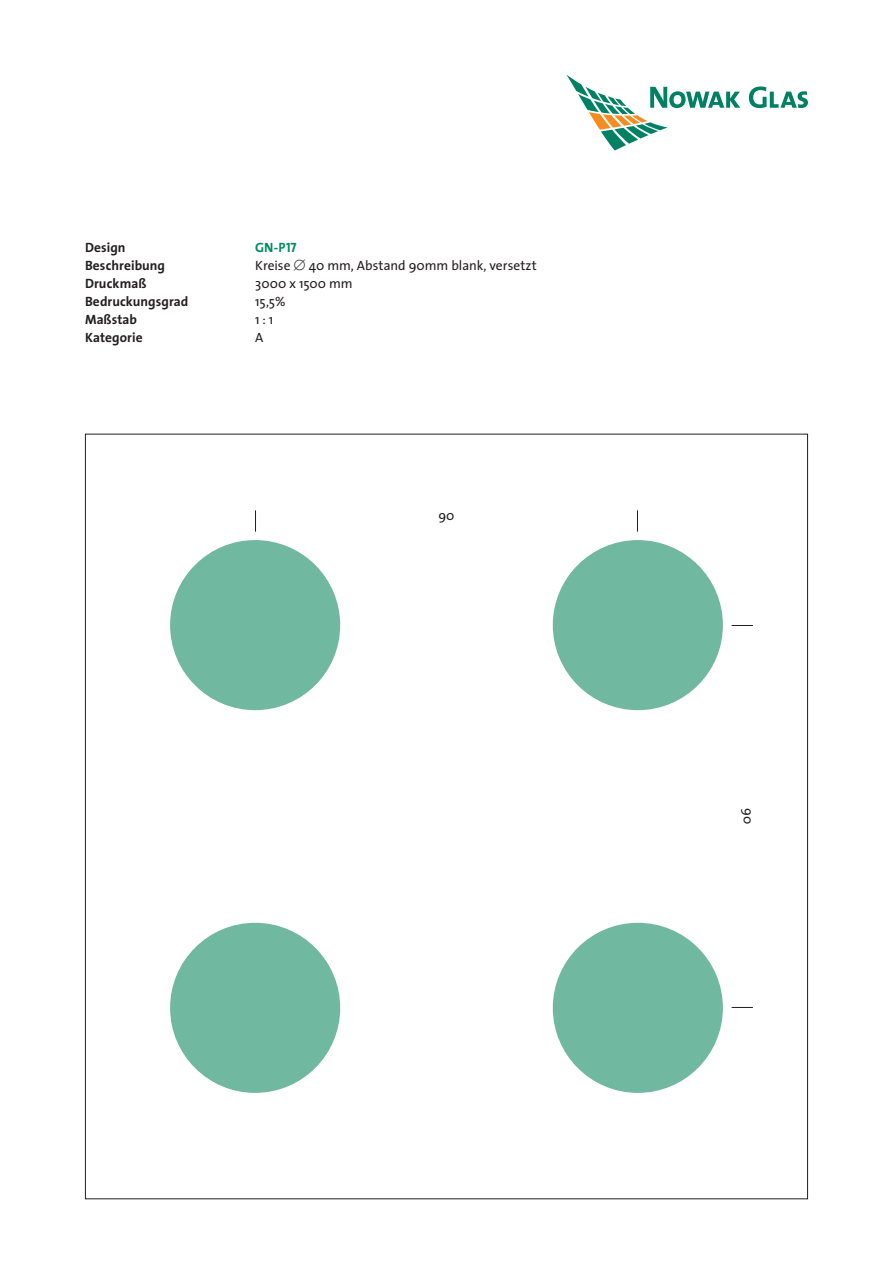
<style>
.page{position:relative;width:893px;height:1263px;background:#fff}
.page>*{position:absolute;margin:0;border:0;box-sizing:border-box;transform-origin:0 0}
.t1{font:13.5px/18px "Thesis Sans";color:#231f20}
.t2{font:700 13.5px/18px "Thesis Sans";letter-spacing:.005em;color:#231f20}
.t3{font:13.5px "Thesis Sans Bold Caps";color:#008c5d}
</style>
<div class="page">
<svg style="left:749px;top:86px;width:59px;height:22px"></svg>
<svg style="left:566px;top:75px;width:174px;height:76px"></svg>
<svg style="left:255px;top:510px;width:1px;height:22px"></svg>
<svg style="left:637px;top:510px;width:1px;height:22px"></svg>
<div style="left:170px;top:540px;width:170px;height:170px;background:#71b8a0;border-radius:50%"></div>
<div style="left:553px;top:540px;width:170px;height:170px;background:#71b8a0;border-radius:50%"></div>
<div style="left:170px;top:923px;width:170px;height:170px;background:#71b8a0;border-radius:50%"></div>
<div style="left:553px;top:923px;width:170px;height:170px;background:#71b8a0;border-radius:50%"></div>
<svg style="left:732px;top:625px;width:21px;height:1px"></svg>
<svg style="left:732px;top:1007px;width:21px;height:1px"></svg>
<p class="t2" style="left:85px;top:239px;width:105px">Design<br>Beschreibung<br>Druckmaß<br>Bedruckungsgrad<br>Maßstab<br>Kategorie</p>
<p class="t3" style="left:255px;top:240px;width:43px">GN-P17</p>
<p class="t1" style="left:255px;top:257px;width:283px">Kreise ∅ 40 mm, Abstand 90mm blank, versetzt<br>3000 x 1500 mm<br>15,5%<br>1 : 1<br>A</p>
<p class="t1" style="left:438px;top:507px;width:18px">90</p>
<p class="t1" style="left:756px;top:808px;width:18px;rotate:90deg">90</p>
</div>
